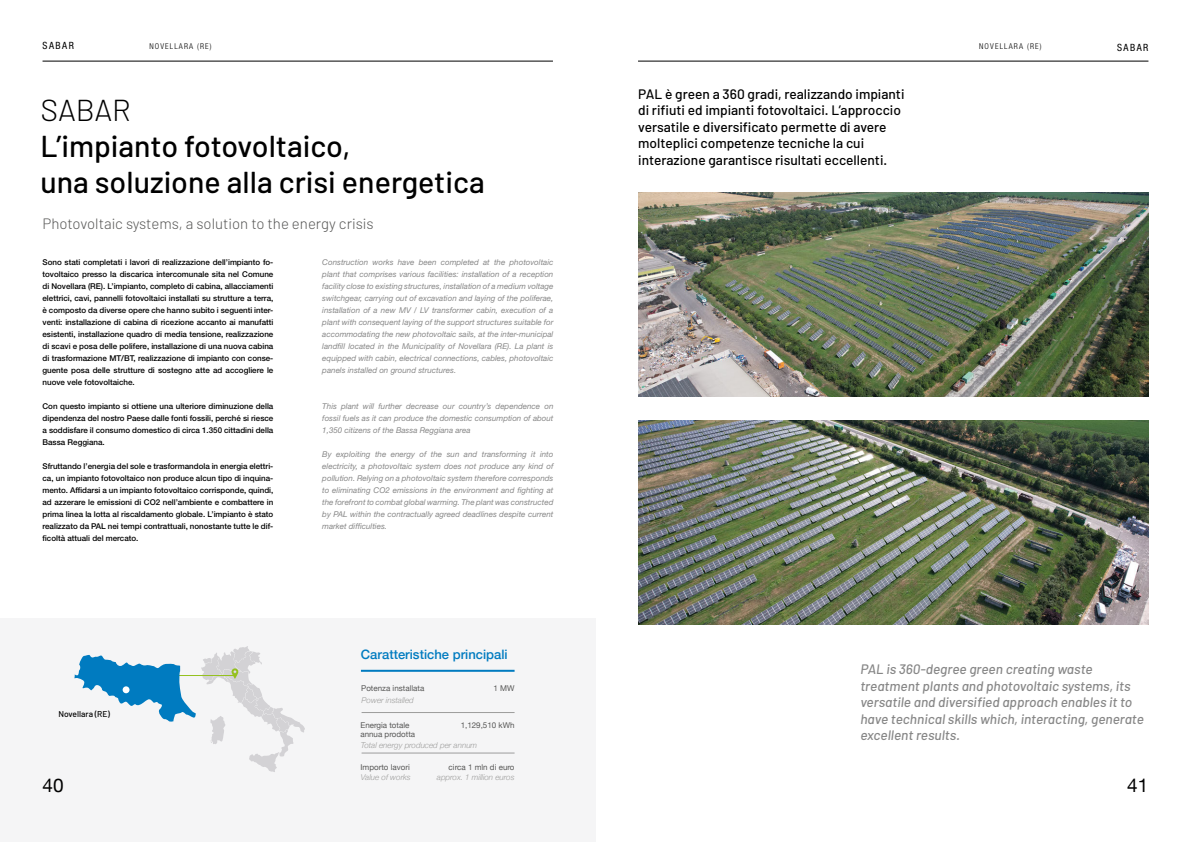
<style>
.page{position:relative;width:1191px;height:842px;background:#fff}
.page>*{position:absolute;margin:0;border:0;box-sizing:border-box;transform-origin:0 0}
.t1{font:500 30.3px/36px "Barlow";color:#000}
.t2{font:300 30.3px "Barlow";color:#000}
.t3{font:19px "Helvetica Neue";color:#000}
.t4{font:300 15px "Barlow";color:#575756}
.t5{font:500 13.7px/16.5px "Barlow";color:#000}
.t6{font:italic 500 13.7px/16.5px "Barlow";color:#878787}
.t7{font:500 13px "Helvetica Neue";color:#007bc0}
.t8{font:condensed 10px "Helvetica Neue LT Std";letter-spacing:.15em;color:#000}
.t9{font:500 8.5px "Barlow";color:#000}
.t10{font:500 8px/12px "Helvetica Neue LT Std";color:#000;text-align:justify}
.t11{font:italic 8px/12px "Helvetica Neue LT Std";color:#878787;text-align:justify}
.t12{font:8px/9.6px "Helvetica Neue";color:#575756}
.t13{font:italic 300 8px "Helvetica Neue";color:#9d9d9c}
.t14{font:300 condensed 8px "Helvetica Neue LT Std";letter-spacing:.14em;color:#000}
</style>
<div class="page">
<div style="left:0;top:618px;width:595px;height:224px;background:#f5f5f6"></div>
<hr style="left:361px;top:712px;width:153px;height:1px;background:#9d9d9c">
<hr style="left:361px;top:753px;width:153px;height:1px;background:#9d9d9c">
<hr style="left:361px;top:670px;width:153px;height:2px;background:#007bc0">
<svg style="left:74px;top:646px;width:231px;height:126px"></svg>
<div style="left:123px;top:686px;width:6px;height:7px;background:#fff;border-radius:50%"></div>
<img style="left:638px;top:193px;width:511px;height:204px">
<img style="left:638px;top:421px;width:511px;height:204px">
<hr style="left:43px;top:61px;width:510px;height:1px;background:#000">
<hr style="left:638px;top:61px;width:510px;height:1px;background:#000">
<p class="t8" style="left:43px;top:40px;width:33px">SABAR</p>
<p class="t14" style="left:149px;top:41px;width:64px">NOVELLARA (RE)</p>
<h1 class="t2" style="left:40px;top:91px;width:92px">SABAR</h1>
<h1 class="t1" style="left:40px;top:127px;width:446px">L’impianto fotovoltaico,<br>una soluzione alla crisi energetica</h1>
<h3 class="t4" style="left:43px;top:214px;width:333px">Photovoltaic systems, a solution to the energy crisis</h3>
<p class="t10" style="left:43px;top:256px;width:232px">Sono stati completati i lavori di realizzazione dell’impianto fo&shy;tovoltaico presso la discarica intercomunale sita nel Comune di Novellara (RE). L’impianto, completo di cabina, allacciamenti elettrici, cavi, pannelli fotovoltaici installati su strutture a terra, è composto da diverse opere che hanno subito i seguenti inter&shy;venti: installazione di cabina di ricezione accanto ai manufatti esistenti, installazione quadro di media tensione, realizzazione di scavi e posa delle polifere, installazione di una nuova cabina di trasformazione MT/BT, realizzazione di impianto con conse&shy;guente posa delle strutture di sostegno atte ad accogliere le nuove vele fotovoltaiche.</p>
<p class="t10" style="left:43px;top:400px;width:232px">Con questo impianto si ottiene una ulteriore diminuzione della dipendenza del nostro Paese dalle fonti fossili, perché si riesce a soddisfare il consumo domestico di circa 1.350 cittadini della Bassa Reggiana.</p>
<p class="t10" style="left:43px;top:460px;width:232px">Sfruttando l’energia del sole e trasformandola in energia elettri&shy;ca, un impianto fotovoltaico non produce alcun tipo di inquina&shy;mento. Affidarsi a un impianto fotovoltaico corrisponde, quindi, ad azzerare le emissioni di CO2 nell’ambiente e combattere in prima linea la lotta al riscaldamento globale. L’impianto è stato realizzato da PAL nei tempi contrattuali, nonostante tutte le dif&shy;ficoltà attuali del mercato.</p>
<p class="t11" style="left:322px;top:256px;width:233px">Construction works have been completed at the photovoltaic plant that comprises various facilities: installation of a reception facility close to existing structures, installation of a medium voltage switchgear, carrying out of excavation and laying of the poliferae, installation of a new MV / LV transformer cabin, execution of a plant with consequent laying of the support structures suitable for accommodating the new photovoltaic sails, at the inter-municipal landfill located in the Municipality of Novellara (RE). La plant is equipped with cabin, electrical connections, cables, photovoltaic panels installed on ground structures.</p>
<p class="t11" style="left:322px;top:400px;width:233px">This plant will further decrease our country’s dependence on fossil fuels as it can produce the domestic consumption of about 1,350 citizens of the Bassa Reggiana area</p>
<p class="t11" style="left:322px;top:448px;width:233px">By exploiting the energy of the sun and transforming it into electricity, a photovoltaic system does not produce any kind of pollution. Relying on a photovoltaic system therefore corresponds to eliminating CO2 emissions in the environment and fighting at the forefront to combat global warming. The plant was constructed by PAL within the contractually agreed deadlines despite current market difficulties.</p>
<h3 class="t7" style="left:361px;top:644px;width:148px">Caratteristiche principali</h3>
<h3 class="t5" style="left:638px;top:85px;width:268px">PAL è green a 360 gradi, realizzando impianti di rifiuti ed impianti fotovoltaici. L’approccio versatile e diversificato permette di avere molteplici competenze tecniche la cui interazione garantisce risultati eccellenti.</h3>
<p class="t14" style="left:979px;top:41px;width:64px">NOVELLARA (RE)</p>
<p class="t8" style="left:1117px;top:42px;width:33px">SABAR</p>
<h3 class="t6" style="left:860px;top:661px;width:285px">PAL is 360-degree green creating waste treatment plants and photovoltaic systems, its versatile and diversified approach enables it to have technical skills which, interacting, generate excellent results.</h3>
<p class="t12" style="left:361px;top:684px;width:65px">Potenza installata</p>
<p class="t12" style="left:493px;top:684px;width:23px">1 MW</p>
<p class="t12" style="left:461px;top:721px;width:55px">1,129,510 kWh</p>
<p class="t12" style="left:448px;top:762px;width:67px">circa 1 mln di euro</p>
<p class="t13" style="left:361px;top:694px;width:54px">Power installed</p>
<p class="t13" style="left:361px;top:738px;width:118px">Total energy produced per annum</p>
<p class="t13" style="left:361px;top:771px;width:51px">Value of works</p>
<p class="t13" style="left:437px;top:771px;width:79px">approx. 1 million euros</p>
<p class="t9" style="left:58px;top:709px;width:53px">Novellara (RE)</p>
<p class="t12" style="left:360px;top:721px;width:56px">Energia totale annua prodotta</p>
<p class="t12" style="left:360px;top:762px;width:51px">Importo lavori</p>
<h2 class="t3" style="left:43px;top:772px;width:23px">40</h2>
<h2 class="t3" style="left:1127px;top:772px;width:23px">41</h2>
</div>
